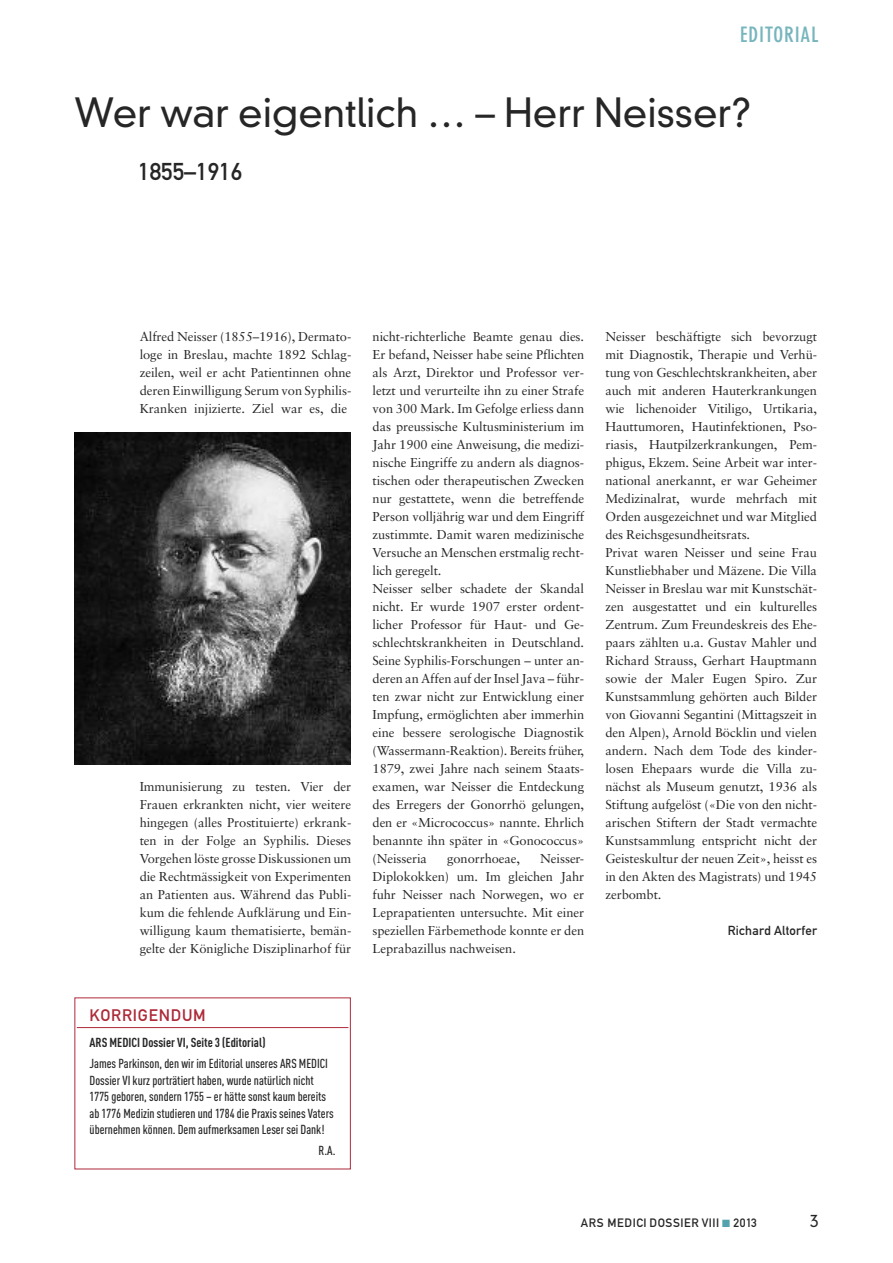
<style>
.page{position:relative;width:893px;height:1263px;background:#fff}
.page>*{position:absolute;margin:0;border:0;box-sizing:border-box;transform-origin:0 0}
.t1{font:300 39px "DIN Neuzeit Grotesk";color:#272627}
.t2{font:24px "DIN Mittelschrift";color:#272627}
.t3{font:700 condensed 21px "DIN Neuzeit Grotesk";letter-spacing:.04em;color:#77b5be}
.t4{font:16.5px "DIN Mittelschrift";letter-spacing:.05em;color:#ad2a39}
.t5{font:300 16.5px "DIN Neuzeit Grotesk";color:#272627}
.t6{font:12.9px/18px "Sabon";letter-spacing:-.005em;color:#272627;text-align:justify}
.t7{font:500 12.9px/16.5px "DIN Cond";color:#272627}
.t8{font:700 12.9px "DIN Cond";color:#272627}
.t9{font:12.9px "DIN Mittelschrift";letter-spacing:.02em;color:#272627}
.t10{font:12px "DIN Mittelschrift";letter-spacing:.05em;color:#272627}
.s1{color:#55a2ae}
</style>
<div class="page">
<img style="left:74px;top:432px;width:277px;height:332px">
<hr style="left:77px;top:1027px;width:271px;height:1px;background:#ad2a39">
<h3 class="t3" style="left:740px;top:27px;width:80px">EDITORIAL</h3>
<h1 class="t1" style="left:74px;top:98px;width:679px">Wer war eigentlich … – Herr Neisser?</h1>
<h2 class="t2" style="left:138px;top:163px;width:106px">1855–1916</h2>
<p class="t6" style="left:140px;top:329px;width:213px">Alfred Neisser (1855–1916), Dermato&shy;loge in Breslau, machte 1892 Schlag&shy;zeilen, weil er acht Patientinnen ohne deren Einwilligung Serum von Syphilis-Kranken injizierte. Ziel war es, die</p>
<p class="t6" style="left:140px;top:779px;width:213px">Immunisierung zu testen. Vier der Frauen erkrankten nicht, vier weitere hingegen (alles Prostituierte) erkrank&shy;ten in der Folge an Syphilis. Dieses Vorgehen löste grosse Diskussionen um die Rechtmässigkeit von Experimenten an Patienten aus. Während das Publi&shy;kum die fehlende Aufklärung und Ein&shy;willigung kaum thematisierte, bemän&shy;gelte der Königliche Disziplinarhof für</p>
<p class="t4" style="left:90px;top:1009px;width:118px">KORRIGENDUM</p>
<p class="t8" style="left:90px;top:1038px;width:177px">ARS MEDICI Dossier VI, Seite 3 (Editorial)</p>
<p class="t7" style="left:90px;top:1056px;width:246px">James Parkinson, den wir im Editorial unseres ARS MEDICI Dossier VI kurz porträtiert haben, wurde natürlich nicht 1775 geboren, sondern 1755 – er hätte sonst kaum bereits ab 1776 Medizin studieren und 1784 die Praxis seines Vaters übernehmen können. Dem aufmerksamen Leser sei Dank!</p>
<p class="t7" style="left:318px;top:1143px;width:19px">R.A.</p>
<p class="t6" style="left:373px;top:329px;width:213px;text-align:left">nicht-richterliche Beamte genau dies.<br>Er befand, Neisser habe seine Pflichten als Arzt, Direktor und Professor ver&shy;letzt und verurteilte ihn zu einer Strafe von 300 Mark. Im Gefolge erliess dann das preussische Kultusministerium im Jahr 1900 eine Anweisung, die medizi&shy;nische Eingriffe zu andern als diagnos&shy;tischen oder therapeutischen Zwecken nur gestattete, wenn die betreffende Person volljährig war und dem Eingriff zustimmte. Damit waren medizinische Versuche an Menschen erstmalig recht&shy;lich geregelt.<br>Neisser selber schadete der Skandal nicht. Er wurde 1907 erster ordent&shy;licher Professor für Haut- und Ge&shy;schlechtskrankheiten in Deutschland.<br>Seine Syphilis-Forschungen – unter an&shy;deren an Affen auf der Insel Java – führ&shy;ten zwar nicht zur Entwicklung einer Impfung, ermöglichten aber immerhin eine bessere serologische Diagnostik (Wassermann-Reaktion). Bereits früher, 1879, zwei Jahre nach seinem Staats&shy;examen, war Neisser die Entdeckung des Erregers der Gonorrhö gelungen, den er «Micrococcus» nannte. Ehrlich benannte ihn später in «Gonococcus» (Neisseria</p>
<p class="t6" style="left:447px;top:851px;width:75px">gonorrhoeae,</p>
<p class="t6" style="left:373px;top:851px;width:213px;text-indent:168px">Neisser-Diplokokken) um. Im gleichen Jahr fuhr Neisser nach Norwegen, wo er Leprapatienten untersuchte. Mit einer speziellen Färbemethode konnte er den Leprabazillus nachweisen.</p>
<p class="t6" style="left:605px;top:329px;width:213px;text-align:left">Neisser beschäftigte sich bevorzugt mit Diagnostik, Therapie und Verhü&shy;tung von Geschlechtskrankheiten, aber auch mit anderen Hauterkrankungen wie lichenoider Vitiligo, Urtikaria, Hauttumoren, Hautinfektionen, Pso&shy;riasis, Hautpilzerkrankungen, Pem&shy;phigus, Ekzem. Seine Arbeit war inter&shy;national anerkannt, er war Geheimer Medizinalrat, wurde mehrfach mit Orden ausgezeichnet und war Mitglied des Reichsgesundheitsrats.<br>Privat waren Neisser und seine Frau Kunstliebhaber und Mäzene. Die Villa Neisser in Breslau war mit Kunstschät&shy;zen ausgestattet und ein kulturelles Zentrum. Zum Freundeskreis des Ehe&shy;paars zählten u.a. Gustav Mahler und Richard Strauss, Gerhart Hauptmann sowie der Maler Eugen Spiro. Zur Kunstsammlung gehörten auch Bilder von Giovanni Segantini (Mittagszeit in den Alpen), Arnold Böcklin und vielen andern. Nach dem Tode des kinder&shy;losen Ehepaars wurde die Villa zu&shy;nächst als Museum genutzt, 1936 als Stiftung aufgelöst («Die von den nicht&shy;arischen Stiftern der Stadt vermachte Kunstsammlung entspricht nicht der Geisteskultur der neuen Zeit», heisst es in den Akten des Magistrats) und 1945 zerbombt.</p>
<p class="t9" style="left:728px;top:926px;width:91px">Richard Altorfer</p>
<p class="t10" style="left:581px;top:1218px;width:178px">ARS MEDICI DOSSIER VIII <span class="s1">■</span> 2013</p>
<p class="t5" style="left:810px;top:1214px;width:10px">3</p>
</div>
